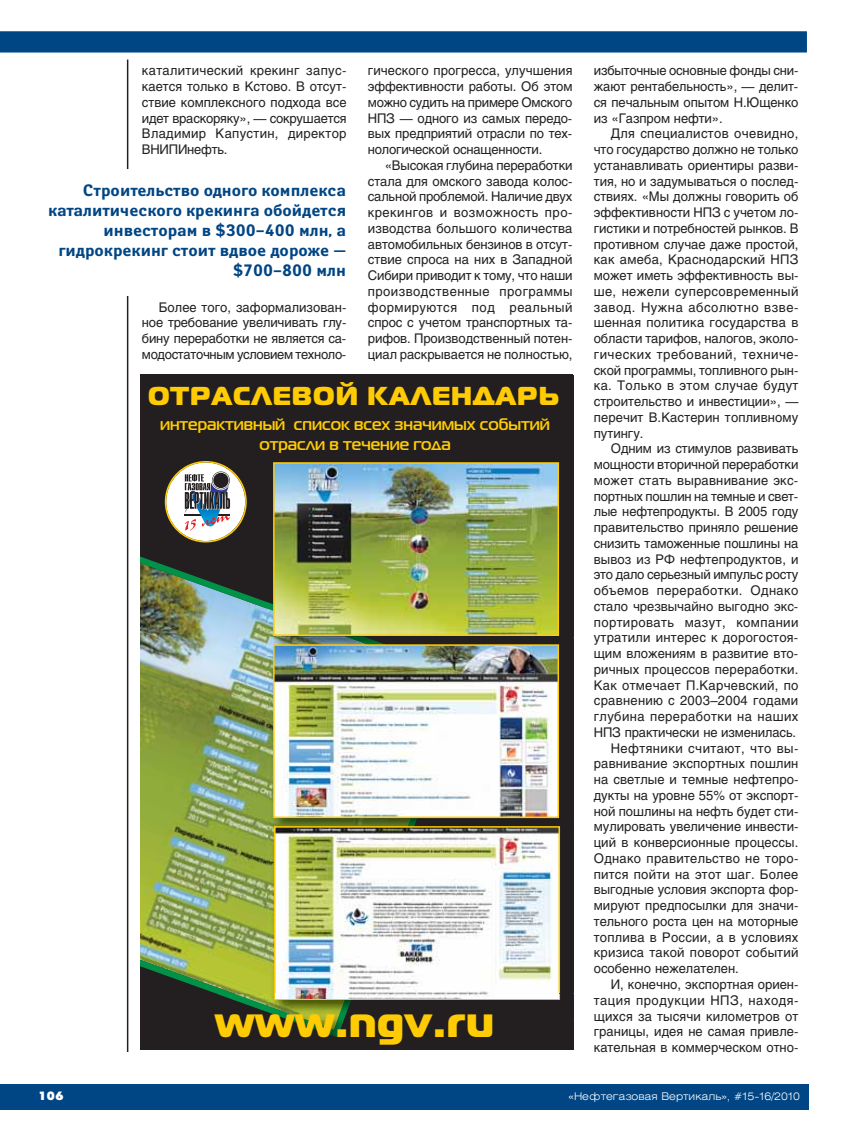
<style>
.page{position:relative;width:851px;height:1127px;background:#fff}
.page>*{position:absolute;margin:0;border:0;box-sizing:border-box;transform-origin:0 0}
.t1{font:42.6px "Magistral Black C";letter-spacing:.03em;color:#ffcb04}
.t2{font:25.8px "Magistral Black C";letter-spacing:.04em;color:#ffcb04}
.t3{font:700 16.8px/20.1px "Magistral C";color:#ffcb04;text-align:center}
.t4{font:700 16.5px/19.8px "Yanus C";color:#004584;text-align:right}
.t5{font:13.2px/15.8px "Helios";color:#231f20;text-align:justify}
.t6{font:13.2px "Helios";letter-spacing:.02em;color:#231f20}
.t7{font:13.2px "Helios";letter-spacing:.03em;color:#231f20}
.t8{font:13.2px "Helios";letter-spacing:.035em;color:#231f20}
.t9{font:13.2px "Helios";letter-spacing:.04em;color:#231f20}
.t10{font:13.2px "Helios";letter-spacing:-.02em;color:#231f20}
.t11{font:13.2px "Helios";letter-spacing:.025em;color:#231f20}
.t12{font:12px "Futura Futuris XC";color:#fff}
.t13{font:300 10.5px "Helios Ext";color:#fff}
</style>
<div class="page">
<div style="left:0;top:1084px;width:808px;height:26px;background:#004584"></div>
<svg style="left:0;top:31px;width:807px;height:22px;background:#084b88"></svg>
<hr style="left:127px;top:60px;width:1px;height:992px;background:#231f20">
<div style="left:34px;top:170px;width:312px;height:126px;background:#fff"></div>
<img style="left:140px;top:539px;width:127px;height:454px">
<div style="left:140px;top:375px;width:433px;height:80px;background:#231f20"></div>
<div style="left:140px;top:455px;width:126px;height:30px;background:#231f20"></div>
<div style="left:266px;top:455px;width:307px;height:182px;background:#231f20"></div>
<img style="left:266px;top:608px;width:81px;height:29px">
<img style="left:276px;top:465px;width:280px;height:168px">
<div style="left:273px;top:462px;width:286px;height:174px;border:2px solid #ffcb04"></div>
<img style="left:469px;top:656px;width:104px;height:163px">
<img style="left:266px;top:656px;width:195px;height:182px">
<img style="left:417px;top:637px;width:156px;height:19px">
<img style="left:399px;top:637px;width:18px;height:7px">
<img style="left:266px;top:637px;width:133px;height:19px">
<img style="left:276px;top:647px;width:280px;height:168px">
<div style="left:273px;top:644px;width:286px;height:174px;border:2px solid #ffcb04"></div>
<img style="left:560px;top:838px;width:13px;height:155px">
<img style="left:267px;top:838px;width:7px;height:155px">
<img style="left:267px;top:819px;width:306px;height:19px">
<img style="left:403px;top:819px;width:13px;height:7px">
<img style="left:277px;top:829px;width:280px;height:164px">
<div style="left:274px;top:826px;width:286px;height:174px;border:2px solid #ffcb04"></div>
<div style="left:140px;top:993px;width:433px;height:57px;background:#231f20"></div>
<img style="left:289px;top:1020px;width:55px;height:17px">
<img style="left:216px;top:993px;width:51px;height:19px">
<img style="left:307px;top:1020px;width:30px;height:9px">
<img style="left:234px;top:993px;width:33px;height:12px">
<img style="left:267px;top:993px;width:306px;height:27px">
<img style="left:337px;top:1000px;width:14px;height:20px">
<img style="left:267px;top:1005px;width:40px;height:15px">
<img style="left:274px;top:993px;width:286px;height:7px">
<img style="left:275px;top:993px;width:283px;height:5px">
<img style="left:165px;top:461px;width:82px;height:81px">
<p class="t5" style="left:142px;top:64px;width:206px">каталитический крекинг запус&shy;кается только в Кстово. В отсут&shy;ствие комплексного подхода все идет враскоряку», — сокрушается Владимир Капустин, директор ВНИПИнефть.</p>
<p class="t4" style="left:48px;top:181px;width:299px">Строительство одного комплекса каталитического крекинга обойдется инвесторам в $300–400 млн, а гидрокрекинг стоит вдвое дороже — $700–800 млн</p>
<p class="t5" style="left:142px;top:300px;width:206px;text-indent:17px">Более того, заформализован&shy;ное требование увеличивать глу&shy;бину переработки не является са&shy;модостаточным условием техноло-</p>
<p class="t5" style="left:368px;top:64px;width:206px">гического прогресса, улучшения</p>
<p class="t5" style="left:368px;top:80px;width:206px">эффективности работы. Об этом</p>
<p class="t10" style="left:368px;top:97px;width:206px">можно судить на примере Омского</p>
<p class="t5" style="left:368px;top:111px;width:206px">НПЗ — одного из самых передо-</p>
<p class="t5" style="left:368px;top:127px;width:206px">вых предприятий отрасли по тех-</p>
<p class="t5" style="left:368px;top:143px;width:176px">нологической оснащенности.</p>
<p class="t5" style="left:385px;top:159px;width:189px">«Высокая глубина переработки</p>
<p class="t5" style="left:368px;top:174px;width:206px">стала для омского завода колос-</p>
<p class="t5" style="left:368px;top:190px;width:206px">сальной проблемой. Наличие двух</p>
<p class="t8" style="left:368px;top:207px;width:206px">крекингов и возможность про-</p>
<p class="t5" style="left:368px;top:222px;width:206px">изводства большого количества</p>
<p class="t5" style="left:368px;top:237px;width:206px">автомобильных бензинов в отсут-</p>
<p class="t5" style="left:368px;top:253px;width:206px">ствие спроса на них в Западной</p>
<p class="t5" style="left:368px;top:269px;width:206px">Сибири приводит к тому, что наши</p>
<p class="t8" style="left:368px;top:286px;width:206px">производственные программы</p>
<p class="t8" style="left:368px;top:302px;width:206px">формируются под реальный</p>
<p class="t5" style="left:368px;top:316px;width:206px">спрос с учетом транспортных та-</p>
<p class="t5" style="left:368px;top:332px;width:206px">рифов. Производственный потен-</p>
<p class="t5" style="left:368px;top:348px;width:206px">циал раскрывается не полностью,</p>
<p class="t2" style="left:148px;top:387px;width:412px">ОТРАСЛЕВОЙ КАЛЕНДАРЬ</p>
<p class="t3" style="left:160px;top:415px;width:391px">интерактивный список всех значимых событий отрасли в течение года</p>
<p class="t1" style="left:215px;top:1007px;width:279px">www.ngv.ru</p>
<p class="t5" style="left:593px;top:64px;width:206px">избыточные основные фонды сни-</p>
<p class="t5" style="left:593px;top:80px;width:206px">жают рентабельность», — делит-</p>
<p class="t5" style="left:593px;top:96px;width:206px">ся печальным опытом Н.Ющенко</p>
<p class="t5" style="left:593px;top:111px;width:130px">из «Газпром нефти».</p>
<p class="t11" style="left:610px;top:129px;width:189px">Для специалистов очевидно,</p>
<p class="t5" style="left:593px;top:143px;width:206px">что государство должно не только</p>
<p class="t5" style="left:593px;top:159px;width:206px">устанавливать ориентиры разви-</p>
<p class="t5" style="left:593px;top:174px;width:206px">тия, но и задумываться о послед-</p>
<p class="t5" style="left:593px;top:190px;width:206px">ствиях. «Мы должны говорить об</p>
<p class="t5" style="left:593px;top:206px;width:206px">эффективности НПЗ с учетом ло-</p>
<p class="t5" style="left:593px;top:222px;width:206px">гистики и потребностей рынков. В</p>
<p class="t5" style="left:593px;top:237px;width:206px">противном случае даже простой,</p>
<p class="t5" style="left:593px;top:253px;width:206px">как амеба, Краснодарский НПЗ</p>
<p class="t5" style="left:593px;top:269px;width:206px">может иметь эффективность вы-</p>
<p class="t7" style="left:593px;top:286px;width:206px">ше, нежели суперсовременный</p>
<p class="t9" style="left:593px;top:302px;width:206px">завод. Нужна абсолютно взве-</p>
<p class="t5" style="left:593px;top:316px;width:206px">шенная политика государства в</p>
<p class="t5" style="left:593px;top:332px;width:206px">области тарифов, налогов, эколо-</p>
<p class="t9" style="left:593px;top:349px;width:206px">гических требований, техниче-</p>
<p class="t5" style="left:593px;top:363px;width:206px">ской программы, топливного рын-</p>
<p class="t11" style="left:593px;top:381px;width:206px">ка. Только в этом случае будут</p>
<p class="t5" style="left:593px;top:395px;width:206px">строительство и инвестиции», —</p>
<p class="t5" style="left:593px;top:411px;width:206px">перечит В.Кастерин топливному</p>
<p class="t5" style="left:593px;top:426px;width:51px">путингу.</p>
<p class="t5" style="left:610px;top:442px;width:189px">Одним из стимулов развивать</p>
<p class="t5" style="left:593px;top:458px;width:206px">мощности вторичной переработки</p>
<p class="t5" style="left:593px;top:474px;width:206px">может стать выравнивание экс-</p>
<p class="t10" style="left:593px;top:491px;width:206px">портных пошлин на темные и свет-</p>
<p class="t5" style="left:593px;top:505px;width:206px">лые нефтепродукты. В 2005 году</p>
<p class="t5" style="left:593px;top:521px;width:206px">правительство приняло решение</p>
<p class="t5" style="left:593px;top:537px;width:206px">снизить таможенные пошлины на</p>
<p class="t5" style="left:593px;top:552px;width:206px">вывоз из РФ нефтепродуктов, и</p>
<p class="t5" style="left:593px;top:568px;width:206px">это дало серьезный импульс росту</p>
<p class="t7" style="left:593px;top:585px;width:206px">объемов переработки. Однако</p>
<p class="t5" style="left:593px;top:600px;width:206px">стало чрезвычайно выгодно экс-</p>
<p class="t7" style="left:593px;top:617px;width:206px">портировать мазут, компании</p>
<p class="t6" style="left:593px;top:633px;width:206px">утратили интерес к дорогостоя-</p>
<p class="t5" style="left:593px;top:647px;width:206px">щим вложениям в развитие вто-</p>
<p class="t5" style="left:593px;top:663px;width:206px">ричных процессов переработки.</p>
<p class="t6" style="left:593px;top:680px;width:206px">Как отмечает П.Карчевский, по</p>
<p class="t6" style="left:593px;top:696px;width:206px">сравнению с 2003–2004 годами</p>
<p class="t7" style="left:593px;top:711px;width:206px">глубина переработки на наших</p>
<p class="t5" style="left:593px;top:726px;width:204px">НПЗ практически не изменилась.</p>
<p class="t8" style="left:610px;top:743px;width:189px">Нефтяники считают, что вы-</p>
<p class="t5" style="left:593px;top:757px;width:206px">равнивание экспортных пошлин</p>
<p class="t5" style="left:593px;top:773px;width:206px">на светлые и темные нефтепро-</p>
<p class="t5" style="left:593px;top:789px;width:206px">дукты на уровне 55% от экспорт-</p>
<p class="t5" style="left:593px;top:804px;width:206px">ной пошлины на нефть будет сти-</p>
<p class="t5" style="left:593px;top:820px;width:206px">мулировать увеличение инвести-</p>
<p class="t5" style="left:593px;top:836px;width:206px">ций в конверсионные процессы.</p>
<p class="t6" style="left:593px;top:853px;width:206px">Однако правительство не торо-</p>
<p class="t5" style="left:593px;top:867px;width:206px">пится пойти на этот шаг. Более</p>
<p class="t5" style="left:593px;top:883px;width:206px">выгодные условия экспорта фор-</p>
<p class="t5" style="left:593px;top:899px;width:206px">мируют предпосылки для значи-</p>
<p class="t5" style="left:593px;top:915px;width:206px">тельного роста цен на моторные</p>
<p class="t6" style="left:593px;top:932px;width:206px">топлива в России, а в условиях</p>
<p class="t5" style="left:593px;top:946px;width:206px">кризиса такой поворот событий</p>
<p class="t5" style="left:593px;top:962px;width:147px">особенно нежелателен.</p>
<p class="t5" style="left:610px;top:978px;width:189px">И, конечно, экспортная ориен-</p>
<p class="t9" style="left:593px;top:995px;width:206px">тация продукции НПЗ, находя-</p>
<p class="t5" style="left:593px;top:1009px;width:206px">щихся за тысячи километров от</p>
<p class="t5" style="left:593px;top:1025px;width:206px">границы, идея не самая привле-</p>
<p class="t5" style="left:593px;top:1041px;width:206px">кательная в коммерческом отно-</p>
<p class="t12" style="left:38px;top:1091px;width:27px">106</p>
<p class="t13" style="left:568px;top:1092px;width:233px">«Нефтегазовая Вертикаль», #15-16/2010</p>
</div>
